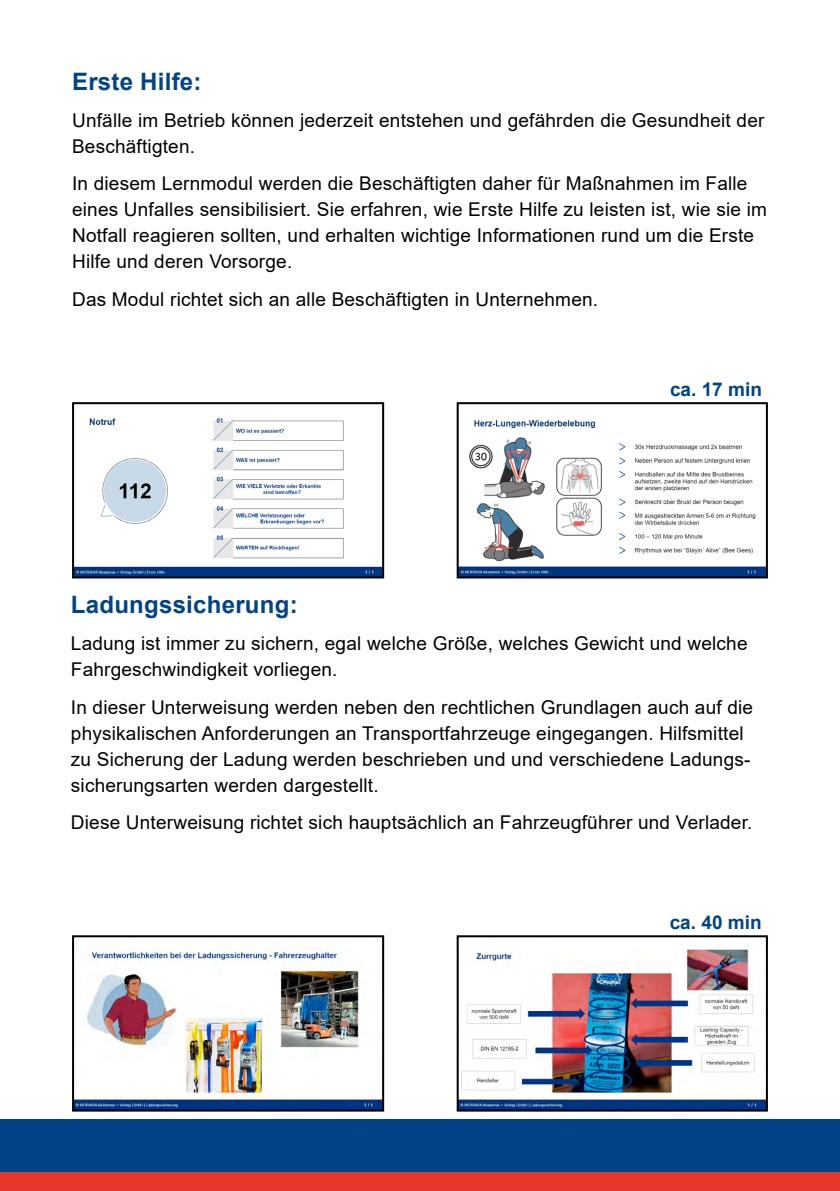
<style>
.page{position:relative;width:840px;height:1191px;background:#fff}
.page>*{position:absolute;margin:0;border:0;box-sizing:border-box;transform-origin:0 0}
.t1{font:700 24px "Arial";letter-spacing:.01em;color:#048}
.t2{font:19px/26px "Arial";letter-spacing:.01em;color:#020203}
.t3{font:700 19px "Arial";color:#048}
</style>
<div class="page">
<div style="left:0;top:1119px;width:839px;height:53px;background:#048"></div>
<div style="left:0;top:1172px;width:839px;height:19px;background:#e7362b"></div>
<img style="left:75px;top:949px;width:306px;height:159px">
<div style="left:72px;top:935px;width:312px;height:176px;border:2px solid #000"></div>
<img style="left:459px;top:948px;width:305px;height:160px">
<div style="left:456px;top:935px;width:311px;height:176px;border:2px solid #000"></div>
<img style="left:75px;top:418px;width:306px;height:157px">
<div style="left:72px;top:402px;width:312px;height:176px;border:2px solid #000"></div>
<img style="left:459px;top:419px;width:305px;height:156px">
<div style="left:456px;top:402px;width:311px;height:176px;border:2px solid #000"></div>
<p class="t1" style="left:72px;top:64px;width:131px">Erste Hilfe:</p>
<p class="t2" style="left:72px;top:107px;width:693px">Unfälle im Betrieb können jederzeit entstehen und gefährden die Gesundheit der<br>Beschäftigten.</p>
<p class="t2" style="left:72px;top:170px;width:696px">In diesem Lernmodul werden die Beschäftigten daher für Maßnahmen im Falle eines Unfalles sensibilisiert. Sie erfahren, wie Erste Hilfe zu leisten ist, wie sie im Notfall reagieren sollten, und erhalten wichtige Informationen rund um die Erste Hilfe und deren Vorsorge.</p>
<p class="t2" style="left:72px;top:286px;width:527px">Das Modul richtet sich an alle Beschäftigten in Unternehmen.</p>
<p class="t3" style="left:669px;top:375px;width:93px">ca. 17 min</p>
<p class="t1" style="left:71px;top:587px;width:228px">Ladungssicherung:</p>
<p class="t2" style="left:71px;top:630px;width:677px">Ladung ist immer zu sichern, egal welche Größe, welches Gewicht und welche<br>Fahrgeschwindigkeit vorliegen.</p>
<p class="t2" style="left:71px;top:694px;width:683px">In dieser Unterweisung werden neben den rechtlichen Grundlagen auch auf die physikalischen Anforderungen an Transportfahrzeuge eingegangen. Hilfsmittel zu Sicherung der Ladung werden beschrieben und und verschiedene Ladungs&shy;sicherungsarten werden dargestellt.</p>
<p class="t2" style="left:71px;top:809px;width:682px">Diese Unterweisung richtet sich hauptsächlich an Fahrzeugführer und Verlader.</p>
<p class="t3" style="left:669px;top:908px;width:93px">ca. 40 min</p>
</div>
